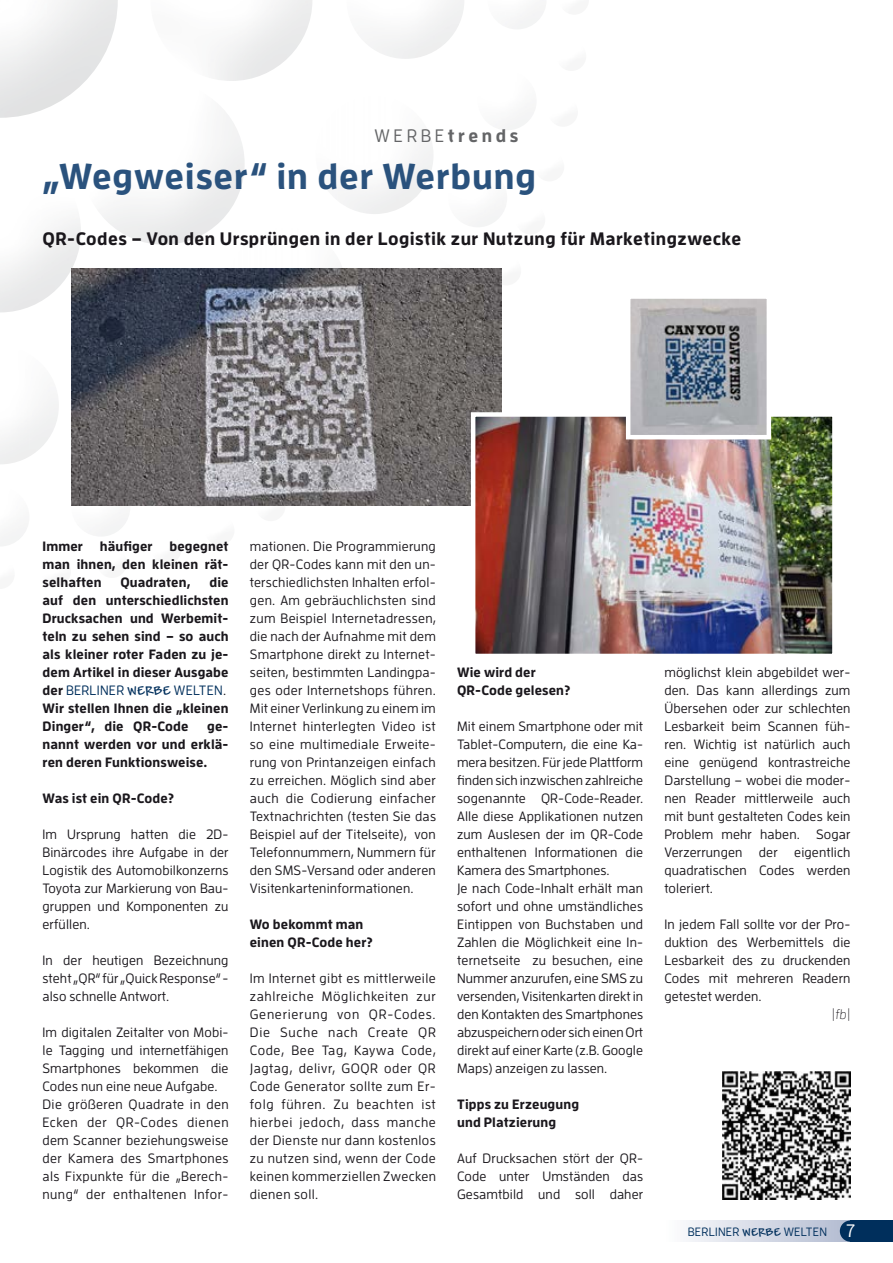
<style>
.page{position:relative;width:893px;height:1263px;background:#fff}
.page>*{position:absolute;margin:0;border:0;box-sizing:border-box;transform-origin:0 0}
.t1{font:700 36px "Enzo OT";letter-spacing:.025em;color:#2a527d}
.t2{font:700 18px "Enzo OT";letter-spacing:.025em;color:#1a171c}
.t3{font:700 18px "Enzo OT";letter-spacing:.2em;color:#646567}
.t4{font:500 13.5px/18px "Enzo OT";letter-spacing:.01em;color:#1a171c;text-align:justify}
.t5{font:700 13.5px/18px "Enzo OT";letter-spacing:.01em;color:#1a171c}
.t6{font:italic 300 13.5px "Enzo OT";color:#1a171c}
.t7{font:500 12px "Enzo OT";letter-spacing:.02em;color:#002f5c}
.s1{font-weight:500}
.s2{font-weight:500;color:#002f5c}
.s3{font-family:"Andy";color:#002f5c}
.s4{font-family:"Andy";font-weight:700}
.s5{font-size:18px;color:#fff}
</style>
<div class="page">
<img style="left:71px;top:505px;width:59px;height:31px">
<img style="left:168px;top:505px;width:59px;height:2px">
<img style="left:256px;top:505px;width:29px;height:1px">
<div style="left:664px;top:1220px;width:186px;height:22px;background:linear-gradient(to right,#fff,#b1bad0)"></div>
<div style="left:840px;top:1220px;width:21px;height:22px;background:#002f5c;border-radius:50%"></div>
<div style="left:850px;top:1220px;width:43px;height:22px;background:#002f5c"></div>
<img style="left:723px;top:1071px;width:127px;height:128px">
<img style="left:71px;top:268px;width:431px;height:237px">
<img style="left:469px;top:410px;width:364px;height:244px">
<svg style="left:624px;top:298px;width:149px;height:144px"></svg>
<h2 class="t3" style="left:375px;top:126px;width:145px"><span class="s1">WERBE</span>trends</h2>
<h1 class="t1" style="left:43px;top:155px;width:495px">„Wegweiser“ in der Werbung</h1>
<h2 class="t2" style="left:43px;top:228px;width:700px">QR-Codes – Von den Ursprüngen in der Logistik zur Nutzung für Marketingzwecke</h2>
<p class="t5" style="left:43px;top:537px;width:188px;text-align:justify">Immer häufiger begegnet man ihnen, den kleinen rät&shy;selhaften</p>
<p class="t5" style="left:43px;top:573px;width:188px;text-indent:167px">die auf den unterschiedlichsten<br>Drucksachen und Werbemit&shy;teln zu sehen sind – so auch als kleiner roter Faden zu je&shy;dem Artikel in dieser Ausgabe der <span class="s2">BERLINER</span> <span class="s3">WERBE</span> <span class="s2">WELTEN</span><span class="s1">.<br></span>Wir stellen Ihnen die „kleinen<br>Dinger“, die QR-Code</p>
<p class="t5" style="left:120px;top:573px;width:72px">Quadraten,</p>
<p class="t5" style="left:43px;top:717px;width:188px;text-align:justify;text-indent:165px">ge&shy;nannt werden vor und erklä&shy;ren deren Funktionsweise.</p>
<p class="t5" style="left:43px;top:789px;width:133px">Was ist ein QR-Code?</p>
<p class="t4" style="left:43px;top:825px;width:188px">Im Ursprung hatten die 2D-Binärcodes ihre Aufgabe in der Logistik des Automobilkonzerns Toyota zur Markierung von Bau&shy;gruppen und Komponenten zu erfüllen.</p>
<p class="t4" style="left:43px;top:951px;width:188px">In der heutigen Bezeichnung steht „QR“ für „Quick Res ponse“ - also schnelle Antwort.</p>
<p class="t4" style="left:43px;top:1023px;width:188px;text-align:left">Im digitalen Zeitalter von Mobi&shy;le Tagging und internetfähigen<br>Smartphones bekommen die<br>Codes nun eine neue Aufgabe.<br>Die größeren Quadrate in den<br>Ecken der QR-Codes dienen dem Scanner beziehungsweise der Kamera des Smartphones als Fixpunkte für die „Berech&shy;nung“ der enthaltenen Infor-</p>
<p class="t4" style="left:250px;top:537px;width:188px">mationen. Die Programmierung der QR-Codes kann mit den un&shy;terschiedlichsten Inhalten erfol&shy;gen. Am gebräuchlichsten sind zum Beispiel Internetadressen, die nach der Aufnahme mit dem Smartphone direkt zu Internet&shy;seiten, bestimmten Landingpa&shy;ges oder Internetshops führen.<br>Mit einer Verlinkung zu einem im Internet hinterlegten Video ist so eine multimediale Erweite&shy;rung von Printanzeigen einfach zu erreichen. Möglich sind aber auch die Codierung einfacher Textnachrichten (testen Sie das Beispiel auf der Titelseite), von Telefonnummern, Nummern für den SMS-Versand oder anderen Visitenkarten informationen.</p>
<p class="t5" style="left:250px;top:915px;width:124px">Wo bekommt man einen QR-Code her?</p>
<p class="t4" style="left:250px;top:969px;width:188px">Im Internet gibt es mittlerweile zahlreiche Möglichkeiten zur Generierung von QR-Codes.<br>Die Suche nach Create QR Code, Bee Tag, Kaywa Code, Jagtag, delivr, GOQR oder QR Code Generator sollte zum Er&shy;folg führen. Zu beachten ist hierbei jedoch, dass manche der Dienste nur dann kostenlos zu nutzen sind, wenn der Code keinen kommerziellen Zwecken dienen soll.</p>
<p class="t5" style="left:457px;top:663px;width:115px">Wie wird der<br>QR-Code gelesen?</p>
<p class="t4" style="left:457px;top:717px;width:188px;text-align:left">Mit einem Smartphone oder mit<br>Tablet-Computern, die eine Ka&shy;mera besitzen. Für jede Plattform finden sich inzwischen zahlreiche sogenannte QR-Code-Reader.<br>Alle diese Applikationen nutzen zum Auslesen der im QR-Code enthaltenen Informationen die<br>Kamera des Smartphones.<br>Je nach Code-Inhalt erhält man sofort und ohne umständliches<br>Eintippen von Buchstaben und<br>Zahlen die Möglichkeit eine In&shy;ternetseite zu besuchen, eine<br>Nummer anzurufen, eine SMS zu versenden, Visitenkarten direkt in den Kontakten des Smartphones abzuspeichern oder sich einen Ort direkt auf einer Karte (z.B. Google<br>Maps) anzeigen zu lassen.</p>
<p class="t5" style="left:457px;top:1095px;width:123px">Tipps zu Erzeugung und Platzierung</p>
<p class="t4" style="left:457px;top:1149px;width:188px">Auf Drucksachen stört der QR-Code unter Umständen das Gesamtbild und soll daher</p>
<p class="t4" style="left:664px;top:663px;width:188px">möglichst klein abgebildet wer&shy;den. Das kann allerdings zum Übersehen oder zur schlechten Lesbarkeit beim Scannen füh&shy;ren. Wichtig ist natürlich auch eine genügend kontrastreiche Darstellung – wobei die moder&shy;nen Reader mittlerweile auch mit bunt gestalteten Codes kein Problem mehr haben. Sogar Verzerrungen der eigentlich quadra tischen Codes werden toleriert.</p>
<p class="t4" style="left:664px;top:915px;width:188px">In jedem Fall sollte vor der Pro&shy;duktion des Werbemittels die Lesbarkeit des zu druckenden Codes mit mehreren Readern getestet werden.</p>
<p class="t6" style="left:832px;top:1006px;width:20px">|fb|</p>
<p class="t7" style="left:688px;top:1225px;width:169px">BERLINER <span class="s4">WERBE</span> WELTEN <span class="s5">7</span></p>
</div>
